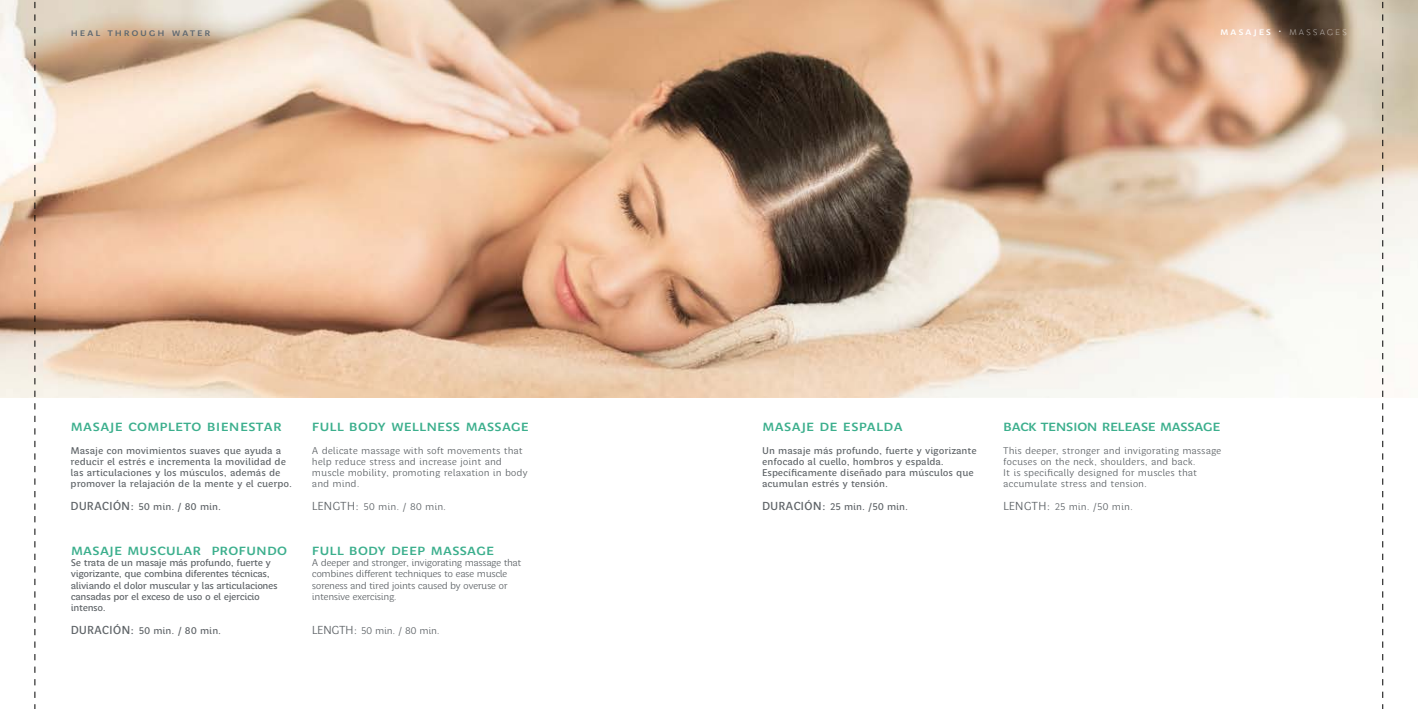
<style>
.page{position:relative;width:1418px;height:709px;background:#fff}
.page>*{position:absolute;margin:0;border:0;box-sizing:border-box;transform-origin:0 0}
.t1{font:16.25px "Perec Gris Versalita";letter-spacing:-.015em;color:#3caf8d}
.t2{font:16.25px "Perec Gris Versalita";letter-spacing:-.045em;color:#3caf8d}
.t3{font:11px "Perec Gris Versalita";letter-spacing:.15em;color:#5d6770}
.t4{font:11px "Perec Gris Versalita";letter-spacing:.15em;color:#fff}
.t5{font:10px/11.2px "Perec Gris";color:#5e6367}
.t6{font:10px/11.2px "Perec Blanca";color:#5e6367}
.t7{font:10px/11.2px "Perec Blanca";letter-spacing:-.04em;color:#5e6367}
.s1{font-family:"Perec Super Blanca Versalita"}
.s2{font-size:11.88px}
</style>
<div class="page">
<img style="left:0;top:0;width:1417px;height:397px">
<svg style="left:1382px;top:0;width:1px;height:709px"></svg>
<svg style="left:35px;top:0;width:1px;height:709px"></svg>
<p class="t3" style="left:71px;top:26px;width:141px">heal through water</p>
<p class="t4" style="left:1220px;top:25px;width:129px">masajes · <span class="s1">massages</span></p>
<h1 class="t1" style="left:71px;top:416px;width:213px">masaje completo bienestar</h1>
<h1 class="t1" style="left:312px;top:416px;width:218px">full body wellness massage</h1>
<p class="t5" style="left:71px;top:444px;width:223px">Masaje con movimientos suaves que ayuda a reducir el estrés e incrementa la movilidad de las articulaciones y los músculos, además de promover la relajación de la mente y el cuerpo.</p>
<p class="t5" style="left:71px;top:501px;width:152px"><span class="s2">DURACIÓN:</span> 50 min. / 80 min.</p>
<p class="t6" style="left:312px;top:444px;width:217px">A delicate massage with soft movements that help reduce stress and increase joint and muscle mobility, promoting relaxation in body and mind.</p>
<p class="t6" style="left:312px;top:500px;width:136px"><span class="s2">LENGTH:</span> 50 min. / 80 min.</p>
<h1 class="t1" style="left:71px;top:540px;width:218px">masaje muscular profundo</h1>
<h1 class="t1" style="left:312px;top:540px;width:184px">full body deep massage</h1>
<p class="t5" style="left:71px;top:557px;width:208px">Se trata de un masaje más profundo, fuerte y vigorizante, que combina diferentes técnicas, aliviando el dolor muscular y las articulaciones cansadas por el exceso de uso o el ejercicio intenso.</p>
<p class="t5" style="left:71px;top:624px;width:152px"><span class="s2">DURACIÓN:</span> 50 min. / 80 min.</p>
<p class="t7" style="left:312px;top:557px;width:211px">A deeper and stronger, invigorating massage that combines different techniques to ease muscle soreness and tired joints caused by overuse or intensive exercising.</p>
<p class="t6" style="left:312px;top:624px;width:129px"><span class="s2">LENGTH:</span> 50 min. / 80 min.</p>
<h1 class="t1" style="left:762px;top:416px;width:142px">masaje de espalda</h1>
<h1 class="t2" style="left:1003px;top:416px;width:219px">back tension release massage</h1>
<p class="t5" style="left:762px;top:444px;width:216px">Un masaje más profundo, fuerte y vigorizante enfocado al cuello, hombros y espalda.<br>Específicamente diseñado para músculos que acumulan estrés y tensión.</p>
<p class="t5" style="left:762px;top:501px;width:147px"><span class="s2">DURACIÓN:</span> 25 min. /50 min.</p>
<p class="t6" style="left:1003px;top:444px;width:220px">This deeper, stronger and invigorating massage focuses on the neck, shoulders, and back.<br>It is specifically designed for muscles that accumulate stress and tension.</p>
<p class="t6" style="left:1003px;top:500px;width:131px"><span class="s2">LENGTH:</span> 25 min. /50 min.</p>
</div>
